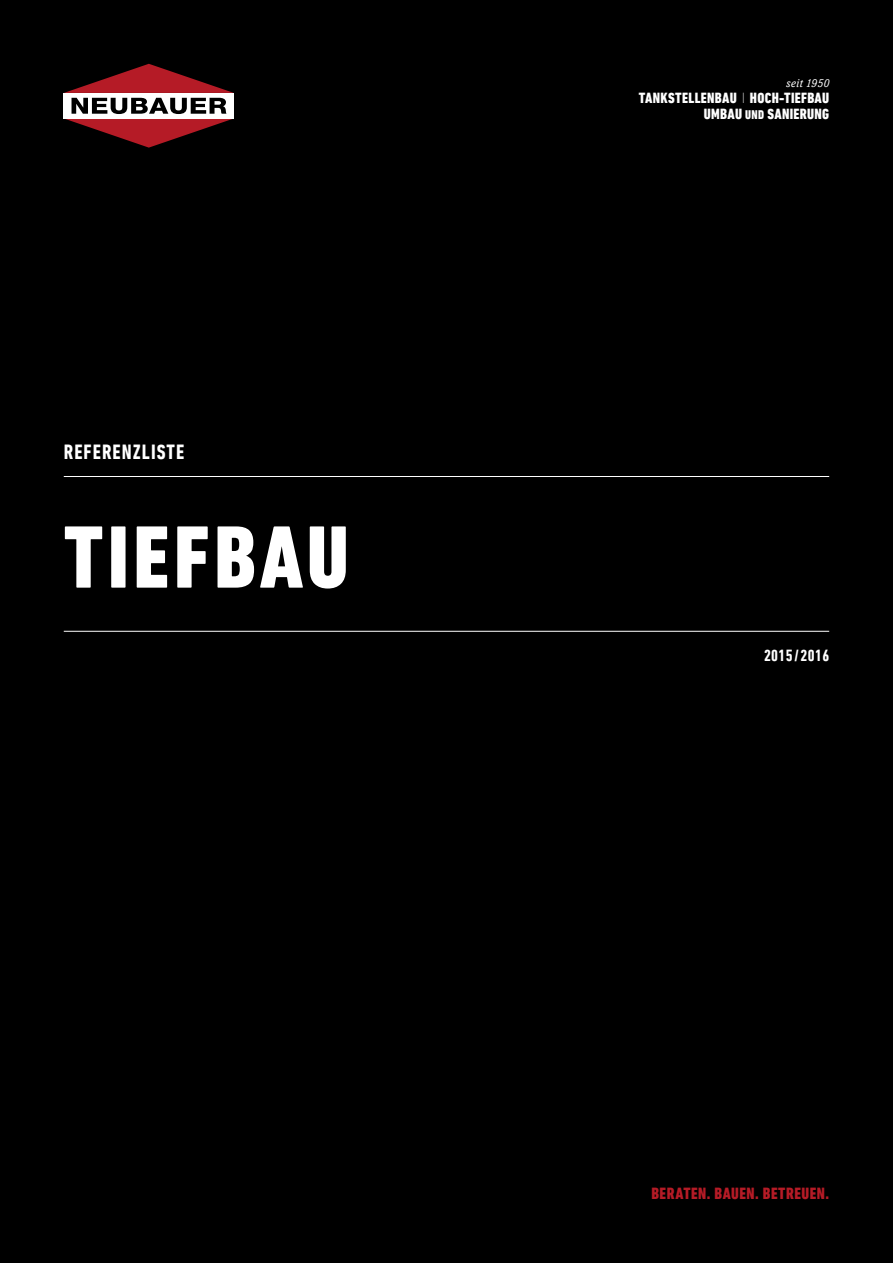
<style>
.page{position:relative;width:893px;height:1263px;background:#000}
.page>*{position:absolute;margin:0;border:0;box-sizing:border-box;transform-origin:0 0}
.t1{font:800 condensed 90px "DIN Next W01";letter-spacing:.05em;color:#fff}
.t2{font:700 condensed 21px "DIN Next W01";letter-spacing:.05em;color:#fff}
.t3{font:800 condensed 16.5px "DIN Next W01";letter-spacing:.03em;color:#b51b26}
.t4{font:700 condensed 16.5px "DIN Next W01";letter-spacing:.025em;color:#fff}
.t5{font:800 condensed 15px "DIN Next W01";letter-spacing:.02em;color:#fff}
.t6{font:italic 12px "Amasis MT Std";letter-spacing:.025em;color:#fff}
.s1{font-size:12.75px}
</style>
<div class="page">
<svg style="left:64px;top:64px;width:170px;height:84px"></svg>
<hr style="left:64px;top:476px;width:765px;height:1px;background:#fff">
<hr style="left:64px;top:631px;width:765px;height:1px;background:#fff">
<p class="t2" style="left:64px;top:440px;width:122px">REFERENZLISTE</p>
<p class="t1" style="left:64px;top:505px;width:287px">TIEFBAU</p>
<p class="t6" style="left:786px;top:76px;width:44px">seit 1950</p>
<p class="t5" style="left:639px;top:89px;width:192px">TANKSTELLENBAU I HOCH-TIEFBAU</p>
<p class="t5" style="left:704px;top:105px;width:127px">UMBAU <span class="s1">UND</span> SANIERUNG</p>
<p class="t4" style="left:764px;top:646px;width:67px">2015/2016</p>
<p class="t3" style="left:651px;top:1184px;width:179px">BERATEN. BAUEN. BETREUEN.</p>
</div>
